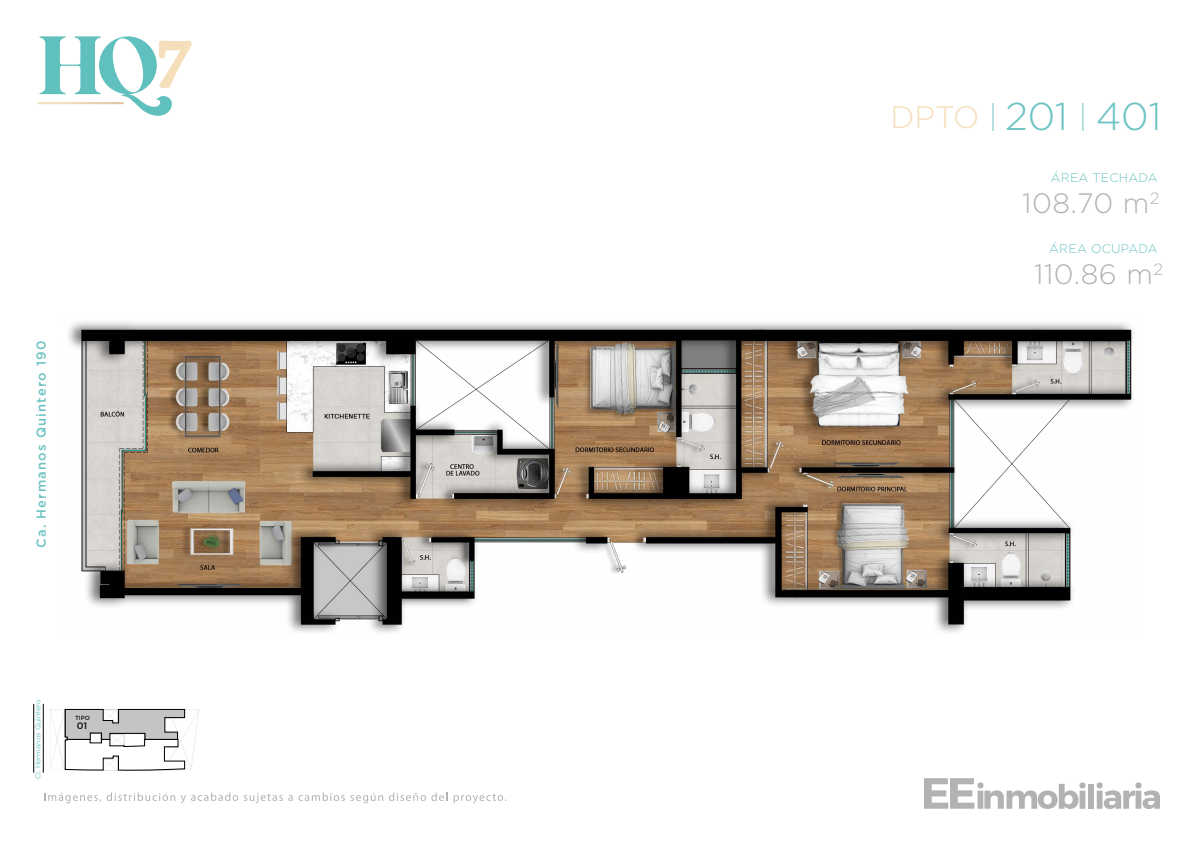
<style>
.page{position:relative;width:1191px;height:842px;background:#fff}
.page>*{position:absolute;margin:0;border:0;box-sizing:border-box;transform-origin:0 0}
.t1{font:300 38.8px "Gotham";color:#6dc3c2}
.t2{font:300 28px "Gotham";color:#b3b2b2}
.t3{font:500 13px "Gotham";letter-spacing:.09em;color:#6dc3c2}
.t4{font:300 12.4px "Gotham";letter-spacing:.02em;color:#6dc3c2}
.t5{font:500 9.4px "Gotham";color:#111}
.t6{font:7px "Gotham";letter-spacing:.005em;color:#60c0bd}
.t7{font:500 6px "Gotham";color:#111}
.s1{font-size:31px;color:#f5dfbb}
</style>
<div class="page">
<svg style="left:924px;top:778px;width:161px;height:31px"></svg>
<div style="left:1088px;top:784px;width:6px;height:25px;background:#b3b2b2"></div>
<svg style="left:1096px;top:782px;width:64px;height:27px"></svg>
<svg style="left:44px;top:793px;width:57px;height:10px"></svg>
<svg style="left:107px;top:792px;width:68px;height:9px"></svg>
<svg style="left:181px;top:792px;width:57px;height:11px"></svg>
<svg style="left:244px;top:792px;width:139px;height:11px"></svg>
<svg style="left:389px;top:792px;width:58px;height:9px"></svg>
<svg style="left:453px;top:793px;width:53px;height:10px"></svg>
<img style="left:68px;top:322px;width:1065px;height:311px">
<hr style="left:43px;top:704px;width:1px;height:69px;background:#000">
<hr style="left:34px;top:704px;width:1px;height:69px;background:#000">
<img style="left:50px;top:709px;width:149px;height:62px">
<svg style="left:65px;top:709px;width:120px;height:61px"></svg>
<svg style="left:38px;top:36px;width:153px;height:80px"></svg>
<p class="t3" style="left:33px;top:548px;width:209px;rotate:-90deg">Ca. Hermanos Quintero 190</p>
<p class="t6" style="left:34px;top:779px;width:81px;rotate:-90deg">Cl. Hermanos Quintero</p>
<p class="t7" style="left:75px;top:714px;width:16px">TIPO</p>
<p class="t5" style="left:77px;top:719px;width:12px">01</p>
<h1 class="t1" style="left:890px;top:91px;width:272px"><span class="s1">DPTO</span> 201 401</h1>
<p class="t4" style="left:1050px;top:170px;width:108px">ÁREA TECHADA</p>
<h2 class="t2" style="left:1022px;top:186px;width:139px">108.70 m<sup>2</sup></h2>
<p class="t4" style="left:1049px;top:240px;width:110px">ÁREA OCUPADA</p>
<h2 class="t2" style="left:1034px;top:256px;width:130px">110.86 m<sup>2</sup></h2>
</div>
